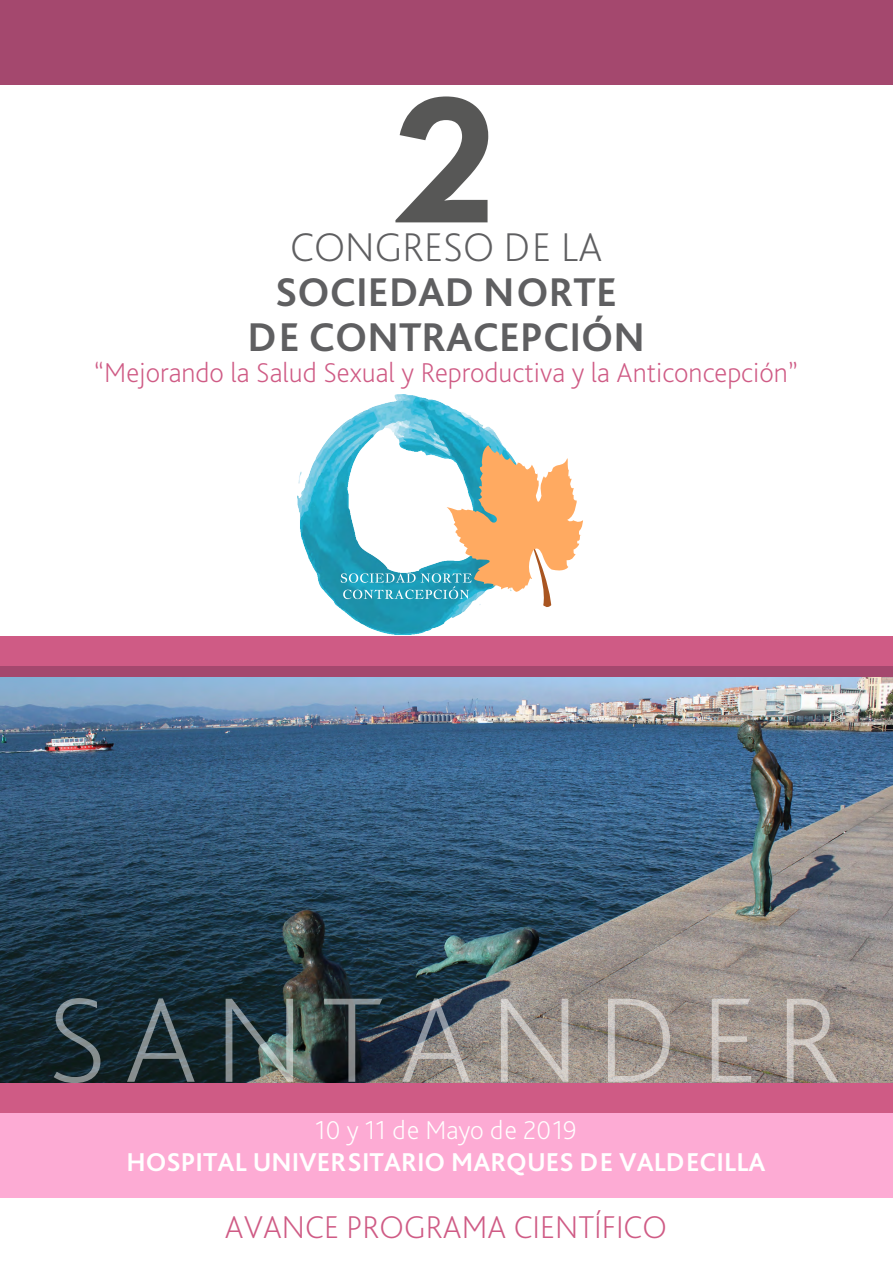
<style>
.page{position:relative;width:893px;height:1263px;background:#fff}
.page>*{position:absolute;margin:0;border:0;box-sizing:border-box;transform-origin:0 0}
.t1{font:183px "Neutra Text TF Bold Alt";color:#575756}
.t2{font:700 42px/45px "Bliss Pro";color:#5f5f61;text-align:center}
.t3{font:200 42px "Bliss Pro";color:#5f5f61}
.t4{font:200 33px "Bliss Pro";color:#cf5b85}
.t5{font:200 28.5px "Bliss Pro";color:#cf5b85}
.t6{font:700 27px "Bliss Pro";color:#fff}
.t7{font:200 27px "Bliss Pro";color:#fff}
</style>
<div class="page">
<img style="left:0;top:677px;width:893px;height:406px">
<div style="left:0;top:0;width:893px;height:85px;background:#a4486e"></div>
<div style="left:0;top:665px;width:893px;height:12px;background:#a4486e"></div>
<div style="left:0;top:1083px;width:893px;height:115px;background:#cf5b85"></div>
<div style="left:0;top:636px;width:893px;height:29px;background:#cf5b85"></div>
<div style="left:0;top:1113px;width:893px;height:85px;background:#fdabd4"></div>
<svg style="left:54px;top:998px;width:784px;height:85px;background:#6c6f6e"></svg>
<img style="left:297px;top:395px;width:205px;height:240px">
<svg style="left:341px;top:445px;width:242px;height:164px"></svg>
<h1 class="t1" style="left:393px;top:46px;width:108px">2</h1>
<h2 class="t3" style="left:290px;top:221px;width:314px">CONGRESO DE LA</h2>
<h2 class="t2" style="left:247px;top:268px;width:399px">SOCIEDAD NORTE<br>DE CONTRACEPCIÓN</h2>
<p class="t5" style="left:94px;top:355px;width:706px">“Mejorando la Salud Sexual y Reproductiva y la Anticoncepción”</p>
<p class="t7" style="left:315px;top:1113px;width:263px">10 y 11 de Mayo de 2019</p>
<p class="t6" style="left:126px;top:1145px;width:641px">HOSPITAL UNIVERSITARIO MARQUES DE VALDECILLA</p>
<p class="t4" style="left:225px;top:1206px;width:444px">AVANCE PROGRAMA CIENTÍFICO</p>
</div>
